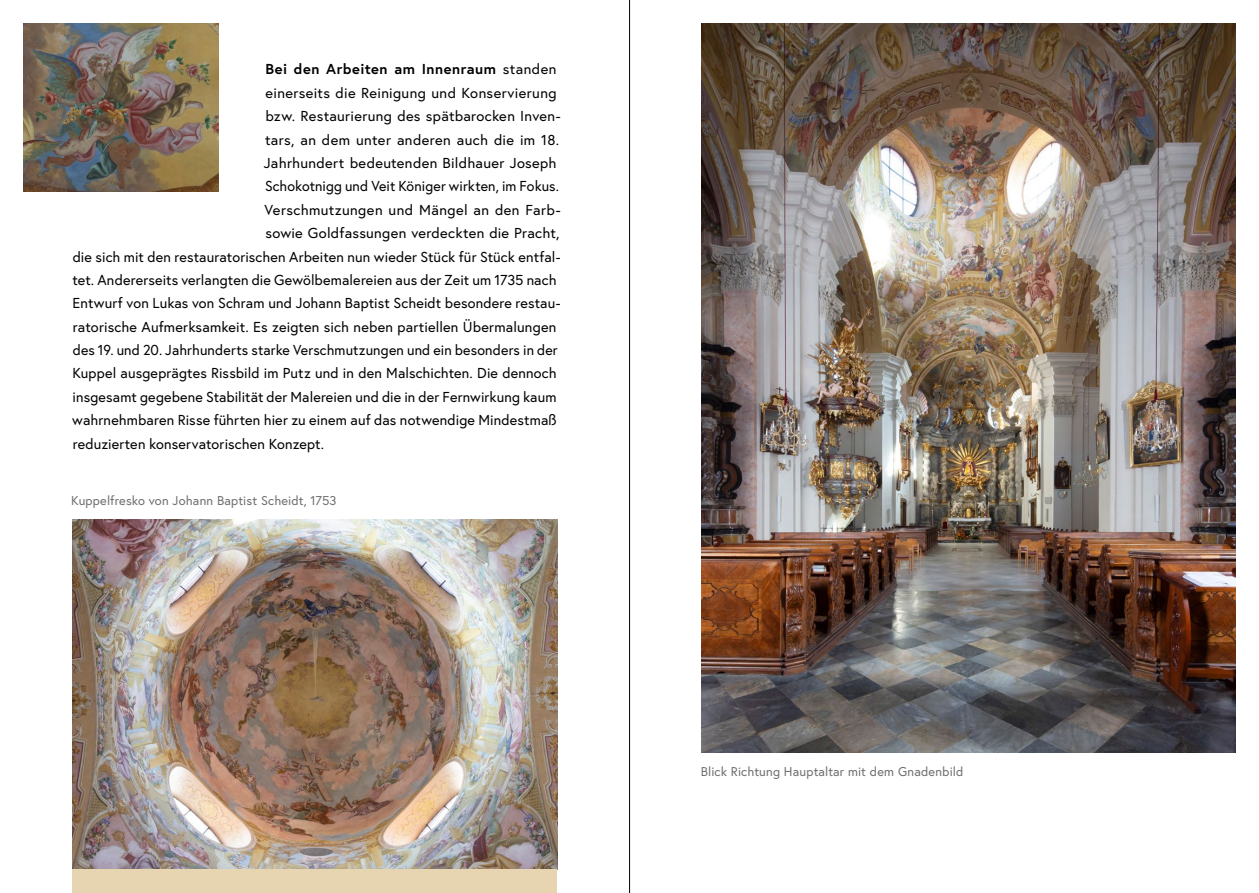
<style>
.page{position:relative;width:1259px;height:893px;background:#fff}
.page>*{position:absolute;margin:0;border:0;box-sizing:border-box;transform-origin:0 0}
.t1{font:14.4px "Europa Austria";letter-spacing:.01em;color:#000}
.t2{font:14.4px "Europa Austria";letter-spacing:.03em;color:#000}
.t3{font:700 14.4px "Europa Austria";letter-spacing:.035em;color:#000}
.t4{font:12.75px "Europa Austria";letter-spacing:.01em;color:#6f6f6e}
.s1{font-weight:400}
</style>
<div class="page">
<img style="left:72px;top:519px;width:485px;height:351px">
<img style="left:702px;top:23px;width:533px;height:730px">
<img style="left:23px;top:23px;width:195px;height:168px">
<div style="left:72px;top:870px;width:485px;height:23px;background:#e7d4b0"></div>
<hr style="left:629px;top:0;width:1px;height:893px;background:#000">
<p class="t3" style="left:265px;top:60px;width:292px">Bei den Arbeiten am Innenraum <span class="s1">standen</span></p>
<p class="t1" style="left:266px;top:84px;width:292px">einerseits die Reinigung und Konservierung</p>
<p class="t1" style="left:265px;top:107px;width:297px">bzw. Restaurierung des spätbarocken Inven-</p>
<p class="t1" style="left:265px;top:130px;width:295px">tars, an dem unter anderen auch die im 18.</p>
<p class="t1" style="left:264px;top:154px;width:294px">Jahrhundert bedeutenden Bildhauer Joseph</p>
<p class="t1" style="left:265px;top:177px;width:296px">Schokotnigg und Veit Königer wirkten, im Fokus.</p>
<p class="t2" style="left:265px;top:200px;width:296px">Verschmutzungen und Mängel an den Farb-</p>
<p class="t1" style="left:265px;top:224px;width:296px">sowie Goldfassungen verdeckten die Pracht,</p>
<p class="t1" style="left:73px;top:247px;width:489px">die sich mit den restauratorischen Arbeiten nun wieder Stück für Stück entfal-</p>
<p class="t1" style="left:72px;top:271px;width:486px">tet. Andererseits verlangten die Gewölbemalereien aus der Zeit um 1735 nach</p>
<p class="t1" style="left:73px;top:294px;width:489px">Entwurf von Lukas von Schram und Johann Baptist Scheidt besondere restau-</p>
<p class="t1" style="left:73px;top:317px;width:485px">ratorische Aufmerksamkeit. Es zeigten sich neben partiellen Übermalungen</p>
<p class="t1" style="left:73px;top:341px;width:486px">des 19. und 20. Jahrhunderts starke Verschmutzungen und ein besonders in der</p>
<p class="t1" style="left:73px;top:364px;width:485px">Kuppel ausgeprägtes Rissbild im Putz und in den Malschichten. Die dennoch</p>
<p class="t1" style="left:73px;top:388px;width:485px">insgesamt gegebene Stabilität der Malereien und die in der Fernwirkung kaum</p>
<p class="t1" style="left:72px;top:411px;width:486px">wahrnehmbaren Risse führten hier zu einem auf das notwendige Mindestmaß</p>
<p class="t1" style="left:73px;top:434px;width:253px">reduzierten konservatorischen Konzept.</p>
<p class="t4" style="left:71px;top:493px;width:267px">Kuppelfresko von Johann Baptist Scheidt, 1753</p>
<p class="t4" style="left:701px;top:763px;width:264px">Blick Richtung Hauptaltar mit dem Gnadenbild</p>
</div>
